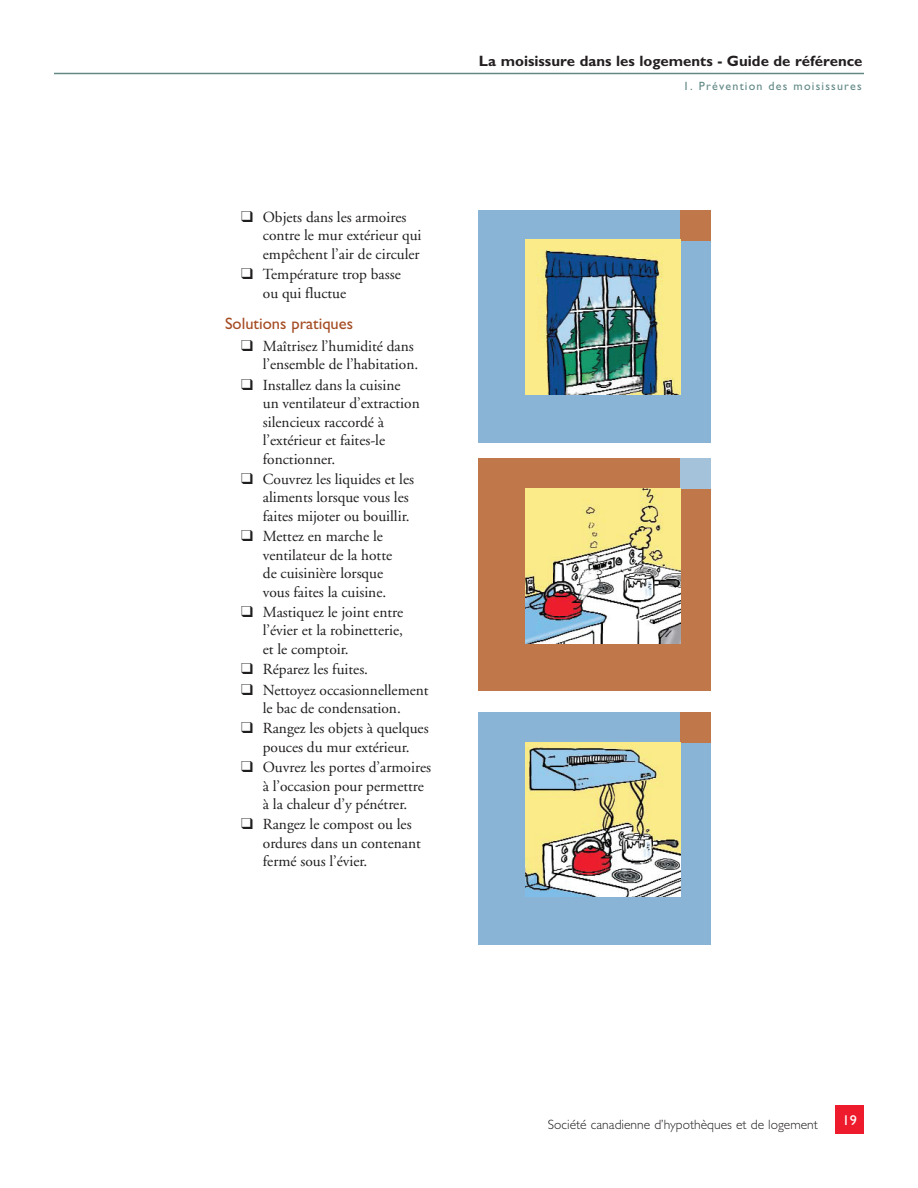
<style>
.page{position:relative;width:918px;height:1188px;background:#fff}
.page>*{position:absolute;margin:0;border:0;box-sizing:border-box;transform-origin:0 0}
.t1{font:16.5px "Gill Sans Std";color:#a54c23}
.t2{font:15.3px/18.5px "Adobe Garamond";color:#201d1e}
.t3{font:700 15px "Gill Sans Std";color:#231f20}
.t4{font:14.25px "Gill Sans Std";color:#fff}
.t5{font:300 13.5px "Gill Sans Std";color:#231f20}
.t6{font:12px "Gill Sans Std";letter-spacing:.1em;color:#628986}
</style>
<div class="page">
<div style="left:835px;top:1105px;width:29px;height:29px;background:#ee1b2c"></div>
<hr style="left:54px;top:73px;width:810px;height:1px;background:#628986">
<div style="left:479px;top:712px;width:232px;height:233px;background:#89b4d5"></div>
<div style="left:681px;top:712px;width:30px;height:30px;background:#c07749"></div>
<img style="left:526px;top:742px;width:155px;height:155px">
<div style="left:479px;top:210px;width:232px;height:232px;background:#89b4d5"></div>
<div style="left:681px;top:210px;width:30px;height:30px;background:#c07749"></div>
<img style="left:526px;top:240px;width:155px;height:155px">
<div style="left:479px;top:459px;width:232px;height:232px;background:#c07749"></div>
<div style="left:681px;top:459px;width:30px;height:30px;background:#a4c3db"></div>
<img style="left:526px;top:488px;width:155px;height:155px">
<p class="t2" style="left:263px;top:208px;width:160px;text-indent:-22px">❑ Objets dans les armoires contre le mur extérieur qui empêchent l’air de circuler</p>
<p class="t2" style="left:263px;top:266px;width:139px;text-indent:-22px">❑ Température trop basse ou qui fluctue</p>
<p class="t1" style="left:225px;top:314px;width:130px">Solutions pratiques</p>
<p class="t2" style="left:241px;top:337px;width:178px;text-align:right">❑ Maîtrisez l’humidité dans l’ensemble de l’habitation.</p>
<p class="t2" style="left:263px;top:376px;width:158px;text-indent:-22px">❑ Installez dans la cuisine un ventilateur d’extraction silencieux raccordé à l’extérieur et faites-le fonctionner.</p>
<p class="t2" style="left:263px;top:470px;width:153px;text-indent:-22px">❑ Couvrez les liquides et les aliments lorsque vous les faites mijoter ou bouillir.</p>
<p class="t2" style="left:263px;top:528px;width:131px;text-indent:-22px">❑ Mettez en marche le ventilateur de la hotte de cuisinière lorsque vous faites la cuisine.</p>
<p class="t2" style="left:263px;top:603px;width:142px;text-align:justify;text-indent:-22px">❑ Mastiquez le joint entre l’évier et la robinetterie, et le comptoir.</p>
<p class="t2" style="left:241px;top:661px;width:128px">❑ Réparez les fuites.</p>
<p class="t2" style="left:241px;top:681px;width:189px;text-align:center">❑ Nettoyez occasionnellement le bac de condensation.</p>
<p class="t2" style="left:241px;top:720px;width:189px;text-align:center">❑ Rangez les objets à quelques pouces du mur extérieur.</p>
<p class="t2" style="left:263px;top:758px;width:170px;text-indent:-22px">❑ Ouvrez les portes d’armoires à l’occasion pour permettre à la chaleur d’y pénétrer.</p>
<p class="t2" style="left:263px;top:816px;width:159px;text-indent:-22px">❑ Rangez le compost ou les ordures dans un contenant fermé sous l’évier.</p>
<p class="t3" style="left:479px;top:52px;width:385px">La moisissure dans les logements - Guide de référence</p>
<p class="t6" style="left:683px;top:79px;width:180px">1. Prévention des moisissures</p>
<p class="t5" style="left:548px;top:1117px;width:272px">Société canadienne d’hypothèques et de logement</p>
<p class="t4" style="left:843px;top:1112px;width:16px">19</p>
</div>
